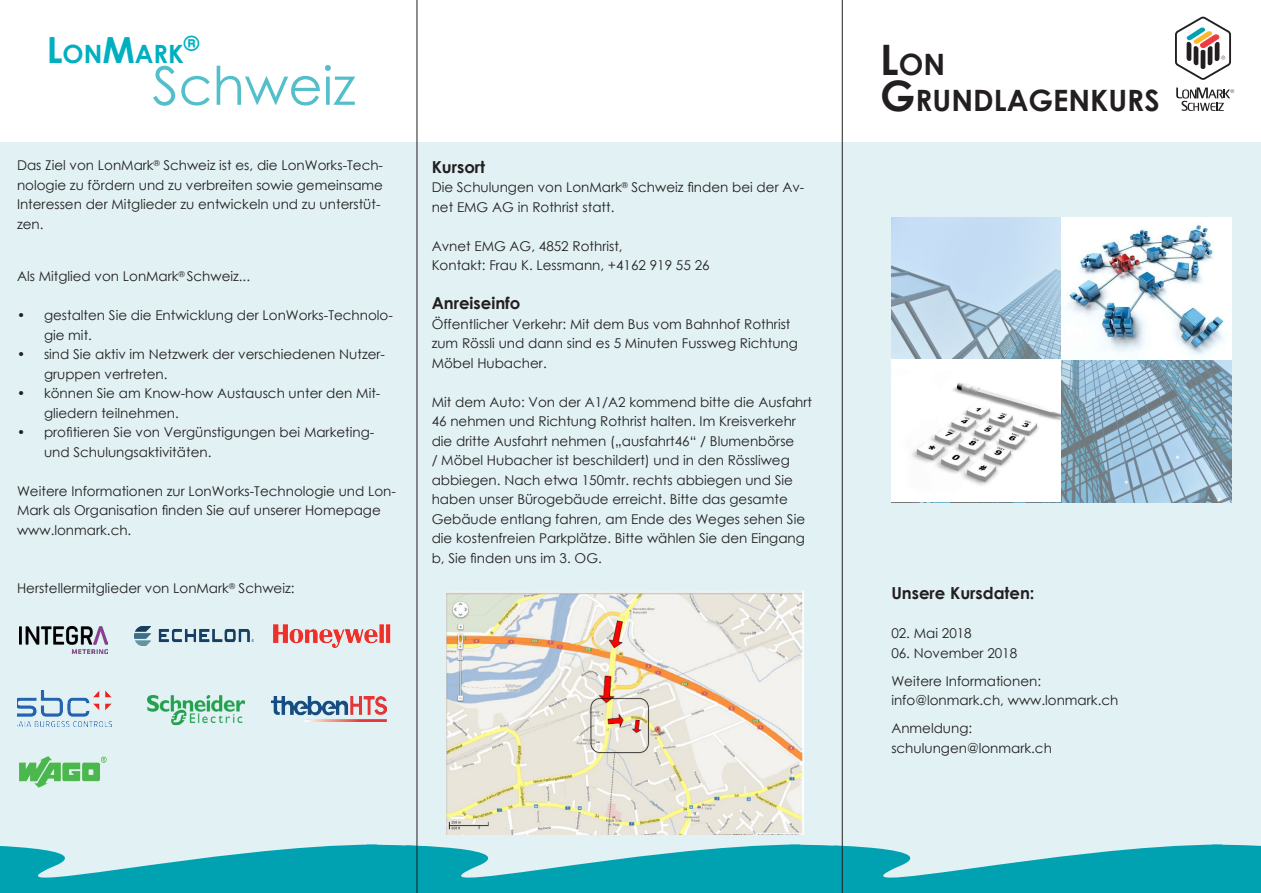
<style>
.page{position:relative;width:1261px;height:893px;background:#fff}
.page>*{position:absolute;margin:0;border:0;box-sizing:border-box;transform-origin:0 0}
.t1{font:53.1px "Century Gothic";color:#52bfcb}
.t2{font:700 29.4px/36px "Century Gothic";color:#231f20}
.t3{font:700 25.2px "Century Gothic";color:#00afc0}
.t4{font:700 21px "Century Gothic";color:#00afc0}
.Überschrift_1{font:700 16.5px "Century Gothic";color:#231f20}
.Beschriftung{font:700 16.5px "Century Gothic";color:#231f20}
.Textkörper{font:13.5px/19.5px "Century Gothic";color:#231f20}
.Überschrift_1-2{font:13.5px/19.5px "Century Gothic";color:#231f20}
.Beschriftung-2{font:13.5px "Century Gothic";color:#231f20}
.s1{font-size:36px}
.s2{font-size:42px}
</style>
<div class="page">
<div style="left:0;top:142px;width:1261px;height:751px;background:#e1f1f4"></div>
<svg style="left:0;top:845px;width:1261px;height:48px"></svg>
<hr style="left:417px;top:0;width:1px;height:893px;background:#231f20">
<hr style="left:842px;top:0;width:1px;height:893px;background:#231f20">
<img style="left:447px;top:591px;width:356px;height:243px">
<svg style="left:1175px;top:16px;width:56px;height:64px"></svg>
<svg style="left:1176px;top:88px;width:58px;height:23px"></svg>
<img style="left:891px;top:217px;width:340px;height:285px">
<img style="left:891px;top:359px;width:170px;height:143px">
<img style="left:1062px;top:217px;width:170px;height:143px">
<img style="left:19px;top:627px;width:88px;height:26px">
<img style="left:135px;top:627px;width:119px;height:18px">
<img style="left:273px;top:624px;width:118px;height:25px">
<img style="left:148px;top:695px;width:96px;height:31px">
<img style="left:19px;top:756px;width:88px;height:32px">
<img style="left:271px;top:696px;width:115px;height:25px">
<img style="left:17px;top:690px;width:94px;height:37px">
<p class="t3" style="left:47px;top:35px;width:138px"><span class="s1">L</span>ON<span class="s1">M</span>ARK</p>
<p class="t4" style="left:184px;top:27px;width:17px">®</p>
<p class="t1" style="left:152px;top:49px;width:205px">Schweiz</p>
<p class="Überschrift_1-2" style="left:17px;top:155px;width:368px">Das Ziel von LonMark<sup>®</sup> Schweiz ist es, die LonWorks-Tech&shy;nologie zu fördern und zu verbreiten sowie gemeinsame Interessen der Mitglieder zu entwickeln und zu unterstüt&shy;zen.</p>
<p class="Textkörper" style="left:17px;top:266px;width:235px">Als Mitglied von LonMark<sup>®</sup> Schweiz...</p>
<p class="Textkörper" style="left:44px;top:305px;width:350px;text-indent:-27px">• gestalten Sie die Entwicklung der LonWorks-Technolo&shy;gie mit.</p>
<p class="Textkörper" style="left:44px;top:344px;width:342px;text-indent:-27px">• sind Sie aktiv im Netzwerk der verschiedenen Nutzer&shy;gruppen vertreten.</p>
<p class="Textkörper" style="left:44px;top:383px;width:338px;text-indent:-27px">• können Sie am Know-how Austausch unter den Mit&shy;gliedern teilnehmen.</p>
<p class="Textkörper" style="left:44px;top:422px;width:332px;text-indent:-27px">• profitieren Sie von Vergünstigungen bei Marketing&shy;und Schulungsaktivitäten.</p>
<p class="Textkörper" style="left:17px;top:481px;width:380px">Weitere Informationen zur LonWorks-Technologie und Lon-<br>Mark als Organisation finden Sie auf unserer Homepage www.lonmark.ch.</p>
<p class="Textkörper" style="left:17px;top:578px;width:279px">Herstellermitglieder von LonMark<sup>®</sup> Schweiz:</p>
<p class="Überschrift_1" style="left:432px;top:154px;width:55px">Kursort</p>
<p class="Textkörper" style="left:432px;top:177px;width:374px">Die Schulungen von LonMark<sup>®</sup> Schweiz finden bei der Av&shy;net EMG AG in Rothrist statt.</p>
<p class="Textkörper" style="left:432px;top:236px;width:193px">Avnet EMG AG, 4852 Rothrist,</p>
<p class="Textkörper" style="left:432px;top:255px;width:279px">Kontakt: Frau K. Lessmann, +4162 919 55 26</p>
<p class="Überschrift_1" style="left:432px;top:291px;width:90px">Anreiseinfo</p>
<p class="Textkörper" style="left:432px;top:314px;width:368px">Öffentlicher Verkehr: Mit dem Bus vom Bahnhof Rothrist zum Rössli und dann sind es 5 Minuten Fussweg Richtung<br>Möbel Hubacher.</p>
<p class="Textkörper" style="left:432px;top:392px;width:382px">Mit dem Auto: Von der A1/A2 kommend bitte die Ausfahrt 46 nehmen und Richtung Rothrist halten. Im Kreisverkehr die dritte Ausfahrt nehmen („ausfahrt46“ / Blumenbörse<br>/ Möbel Hubacher ist beschildert) und in den Rössliweg abbiegen. Nach etwa 150mtr. rechts abbiegen und Sie haben unser Bürogebäude erreicht. Bitte das gesamte Gebäude entlang fahren, am Ende des Weges sehen Sie die kostenfreien Parkplätze. Bitte wählen Sie den Eingang b, Sie finden uns im 3. OG.</p>
<p class="t2" style="left:880px;top:45px;width:281px"><span class="s2">L</span>ON<br><span class="s2">G</span>RUNDLAGENKURS</p>
<p class="Beschriftung" style="left:891px;top:581px;width:145px">Unsere Kursdaten:</p>
<p class="Beschriftung-2" style="left:891px;top:624px;width:82px">02. Mai 2018</p>
<p class="Beschriftung-2" style="left:891px;top:643px;width:127px">06. November 2018</p>
<p class="Textkörper" style="left:891px;top:671px;width:229px">Weitere Informationen: info@lonmark.ch, www.lonmark.ch</p>
<p class="Textkörper" style="left:891px;top:718px;width:162px">Anmeldung: schulungen@lonmark.ch</p>
</div>
